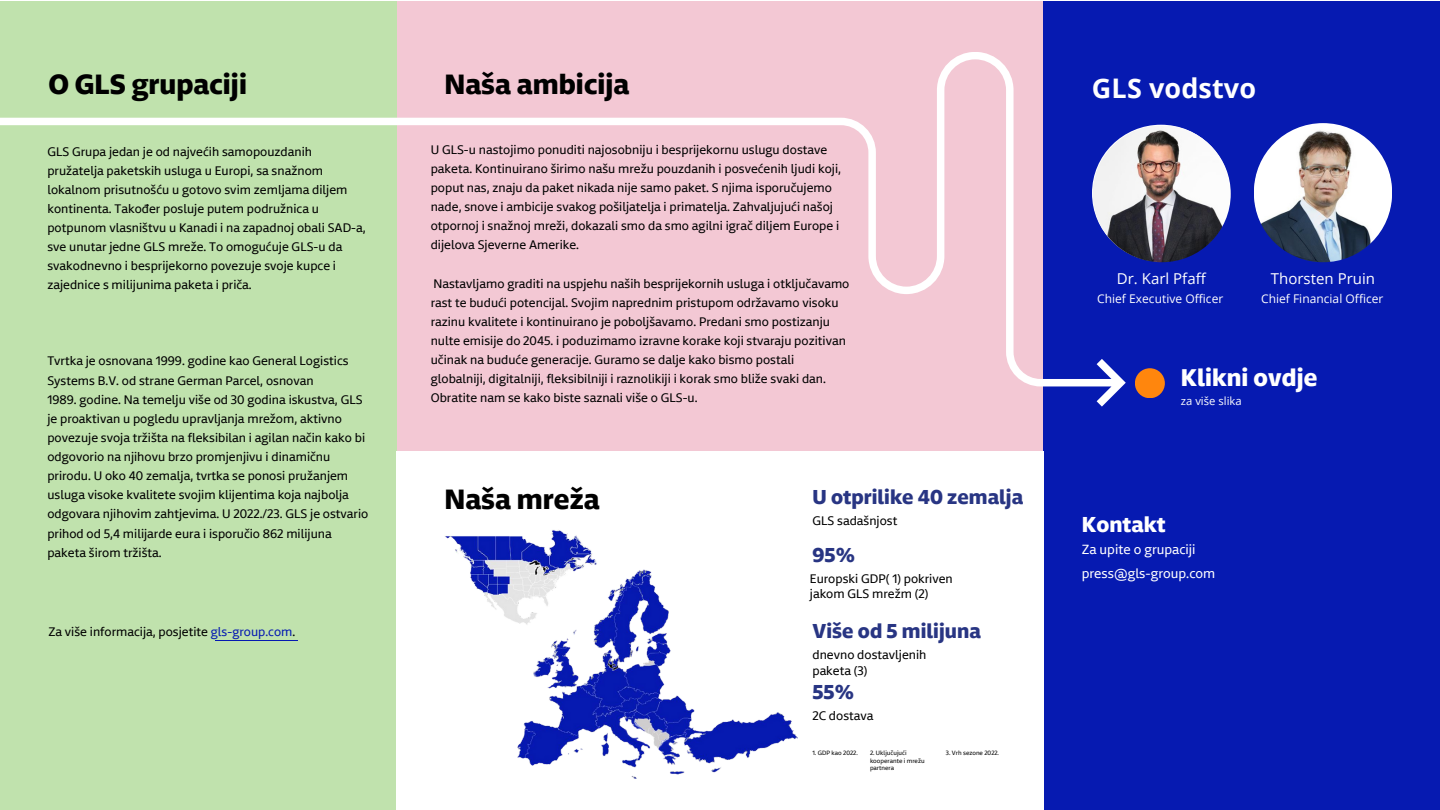
<style>
.page{position:relative;width:1440px;height:810px;background:#fff}
.page>*{position:absolute;margin:0;border:0;box-sizing:border-box;transform-origin:0 0}
.t1{font:700 27px "Newson GLS";letter-spacing:.005em;color:#000}
.t2{font:700 27px "Open Sans";letter-spacing:.005em;color:#fff}
.t3{font:700 23.4px "Newson GLS";letter-spacing:.005em;color:#fff}
.t4{font:700 20.92px "Newson GLS";letter-spacing:.005em;color:#fff}
.t5{font:700 19.5px "Newson GLS";letter-spacing:.005em;color:#283583}
.t6{font:15px "Open Sans";color:#fff}
.t7{font:12.9px/23.6px "Newson GLS";color:#fff}
.t8{font:12px/19.1px "Newson GLS";color:#000}
.t9{font:12px "Open Sans";letter-spacing:.005em;color:#fff}
.t10{font:11.25px "Open Sans";letter-spacing:.005em;color:#fff}
.t11{font:6px/7.5px "Newson GLS";color:#000}
.s1{color:#061ab1}
</style>
<div class="page">
<div style="left:396px;top:2px;width:648px;height:808px;background:#f3c8d4"></div>
<div style="left:0;top:2px;width:396px;height:808px;background:#c0e2ad"></div>
<div style="left:1044px;top:2px;width:396px;height:808px;background:#061ab1"></div>
<img style="left:1126px;top:126px;width:105px;height:136px">
<img style="left:1254px;top:125px;width:138px;height:137px;border-radius:50%">
<div style="left:396px;top:452px;width:648px;height:358px;background:#fff"></div>
<img style="left:517px;top:570px;width:281px;height:208px">
<svg style="left:0;top:52px;width:1126px;height:355px"></svg>
<hr style="left:215px;top:640px;width:83px;height:1px;background:#061ab1">
<div style="left:1135px;top:368px;width:30px;height:30px;background:#ff860d;border-radius:50%"></div>
<img style="left:445px;top:530px;width:158px;height:98px">
<p class="t1" style="left:48px;top:74px;width:200px">O GLS grupaciji</p>
<p class="t1" style="left:444px;top:74px;width:186px">Naša ambicija</p>
<p class="t2" style="left:1092px;top:69px;width:166px">GLS vodstvo</p>
<p class="t8" style="left:47px;top:143px;width:320px">GLS Grupa jedan je od najvećih samopouzdanih pružatelja paketskih usluga u Europi, sa snažnom lokalnom prisutnošću u gotovo svim zemljama diljem kontinenta. Također posluje putem podružnica u potpunom vlasništvu u Kanadi i na zapadnoj obali SAD-a, sve unutar jedne GLS mreže. To omogućuje GLS-u da svakodnevno i besprijekorno povezuje svoje kupce i zajednice s milijunima paketa i priča.</p>
<p class="t8" style="left:431px;top:141px;width:412px">U GLS-u nastojimo ponuditi najosobniju i besprijekornu uslugu dostave paketa. Kontinuirano širimo našu mrežu pouzdanih i posvećenih ljudi koji, poput nas, znaju da paket nikada nije samo paket. S njima isporučujemo nade, snove i ambicije svakog pošiljatelja i primatelja. Zahvaljujući našoj otpornoj i snažnoj mreži, dokazali smo da smo agilni igrač diljem Europe i dijelova Sjeverne Amerike.</p>
<p class="t8" style="left:431px;top:275px;width:420px">Nastavljamo graditi na uspjehu naših besprijekornih usluga i otključavamo rast te budući potencijal. Svojim naprednim pristupom održavamo visoku razinu kvalitete i kontinuirano je poboljšavamo. Predani smo postizanju nulte emisije do 2045. i poduzimamo izravne korake koji stvaraju pozitivan učinak na buduće generacije. Guramo se dalje kako bismo postali globalniji, digitalniji, fleksibilniji i raznolikiji i korak smo bliže svaki dan.<br>Obratite nam se kako biste saznali više o GLS-u.</p>
<p class="t8" style="left:47px;top:353px;width:303px">Tvrtka je osnovana 1999. godine kao General Logistics<br>Systems B.V. od strane German Parcel, osnovan</p>
<p class="t8" style="left:47px;top:391px;width:322px">1989. godine. Na temelju više od 30 godina iskustva, GLS je proaktivan u pogledu upravljanja mrežom, aktivno povezuje svoja tržišta na fleksibilan i agilan način kako bi odgovorio na njihovu brzo promjenjivu i dinamičnu prirodu. U oko 40 zemalja, tvrtka se ponosi pružanjem usluga visoke kvalitete svojim klijentima koja najbolja odgovara njihovim zahtjevima. U 2022./23. GLS je ostvario prihod od 5,4 milijarde eura i isporučio 862 milijuna paketa širom tržišta.</p>
<p class="t1" style="left:444px;top:489px;width:157px">Naša mreža</p>
<p class="t5" style="left:812px;top:489px;width:212px">U otprilike 40 zemalja</p>
<p class="t8" style="left:812px;top:513px;width:86px">GLS sadašnjost</p>
<p class="t5" style="left:812px;top:547px;width:44px">95%</p>
<p class="t8" style="left:48px;top:624px;width:248px">Za više informacija, posjetite <span class="s1">gls-group.com</span>.</p>
<p class="t8" style="left:810px;top:573px;width:144px;line-height:14.6px">Europski GDP( 1) pokriven jakom GLS mrežm (2)</p>
<p class="t5" style="left:812px;top:623px;width:170px">Više od 5 milijuna</p>
<p class="t8" style="left:812px;top:648px;width:116px;line-height:16.4px">dnevno dostavljenih paketa (3)</p>
<p class="t5" style="left:812px;top:684px;width:43px">55%</p>
<p class="t8" style="left:812px;top:708px;width:63px">2C dostava</p>
<p class="t11" style="left:812px;top:750px;width:47px">1. GDP kao 2022.</p>
<p class="t11" style="left:870px;top:750px;width:56px">2. Uključujući kooperante i mrežu partnera</p>
<p class="t11" style="left:946px;top:750px;width:55px">3. Vrh sezone 2022.</p>
<p class="t6" style="left:1117px;top:268px;width:91px">Dr. Karl Pfaff</p>
<p class="t6" style="left:1271px;top:268px;width:106px">Thorsten Pruin</p>
<p class="t9" style="left:1097px;top:290px;width:128px">Chief Executive Officer</p>
<p class="t9" style="left:1261px;top:290px;width:124px">Chief Financial Officer</p>
<p class="t3" style="left:1181px;top:369px;width:138px">Klikni ovdje</p>
<p class="t10" style="left:1181px;top:393px;width:63px">za više slika</p>
<p class="t4" style="left:1082px;top:516px;width:85px">Kontakt</p>
<p class="t7" style="left:1082px;top:539px;width:135px">Za upite o grupaciji press@gls-group.com</p>
</div>
